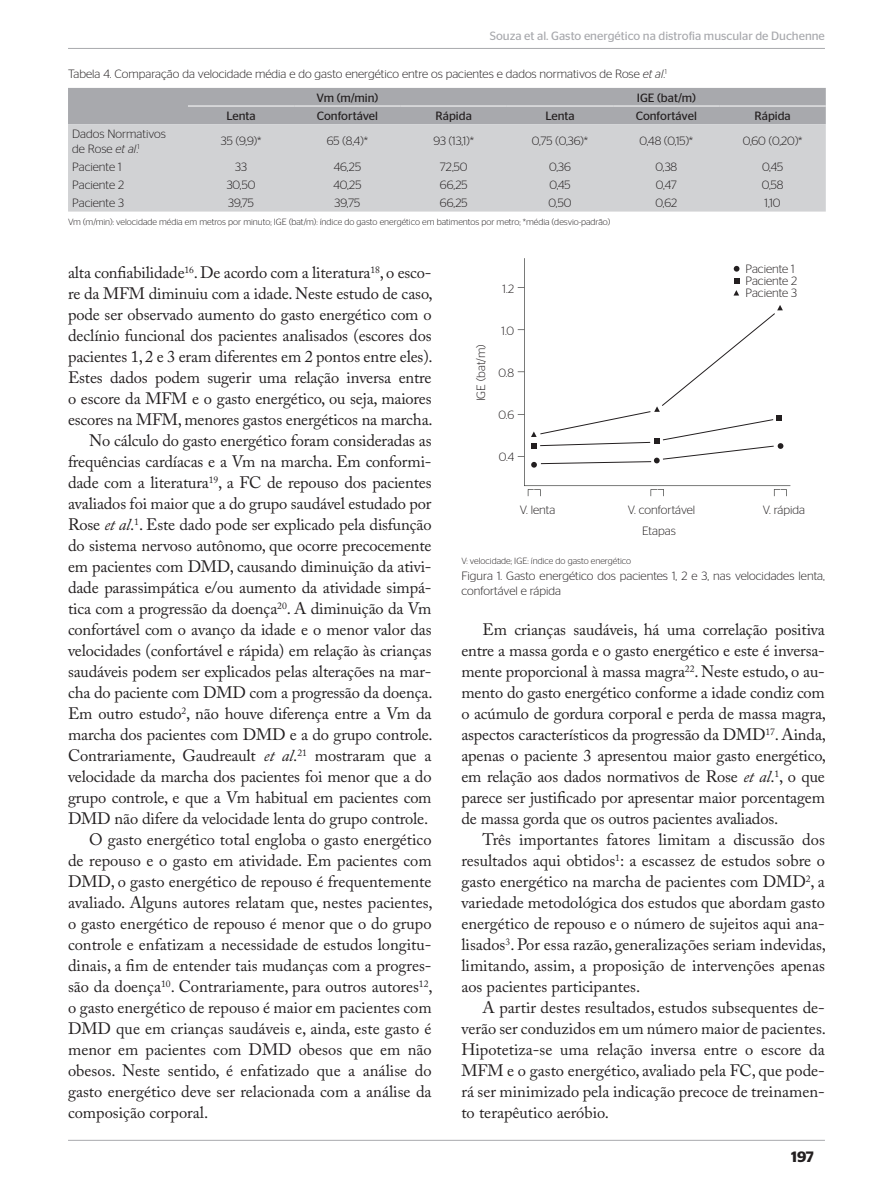
<style>
.page{position:relative;width:893px;height:1191px;background:#fff}
.page>*{position:absolute;margin:0;border:0;box-sizing:border-box;transform-origin:0 0}
._4_1_texto{font:16.5px/21px "Adobe Caslon Pro";letter-spacing:-.01em;color:#231f20;text-align:justify}
.t1{font:600 15px "Stag Sans";color:#231f20}
._7_0_titulo_fig_tab{font:300 12px/12px "Stag Sans";color:#231f20}
._7_3_tab_texto{font:300 12px/15px "Stag Sans";color:#231f20}
._7_2_tab_primeira_li{font:12px "Stag Sans";color:#231f20}
.t2{font:12px "Stag Sans";color:#a8a9ad}
._7_1_legenda_fig_tab{font:300 9px "Stag Sans";color:#231f20}
.s1{font-style:italic}
</style>
<div class="page">
<hr style="left:68px;top:1140px;width:757px;height:1px;background:#a8a9ad">
<hr style="left:68px;top:48px;width:757px;height:1px;background:#a8a9ad">
<div style="left:68px;top:88px;width:758px;height:36px;background:#a8a9ad"></div>
<div style="left:68px;top:124px;width:758px;height:88px;background:#d1d2d4"></div>
<hr style="left:188px;top:106px;width:106px;height:1px;background:#fff">
<hr style="left:294px;top:106px;width:107px;height:1px;background:#fff">
<hr style="left:401px;top:106px;width:106px;height:1px;background:#fff">
<hr style="left:507px;top:106px;width:106px;height:1px;background:#fff">
<hr style="left:613px;top:106px;width:106px;height:1px;background:#fff">
<hr style="left:719px;top:106px;width:107px;height:1px;background:#fff">
<img style="left:517px;top:258px;width:274px;height:239px">
<div style="left:526px;top:257px;width:286px;height:218px;background:#fff"></div>
<svg style="left:734px;top:266px;width:5px;height:6px"></svg>
<svg style="left:734px;top:279px;width:5px;height:5px"></svg>
<svg style="left:531px;top:305px;width:252px;height:162px"></svg>
<svg style="left:734px;top:290px;width:5px;height:5px"></svg>
<p class="t2" style="left:490px;top:29px;width:337px">Souza et al. Gasto energético na distrofia muscular de Duchenne</p>
<p class="_7_0_titulo_fig_tab" style="left:68px;top:67px;width:600px">Tabela 4. Comparação da velocidade média e do gasto energético entre os pacientes e dados normativos de Rose <span class="s1">et al</span>.<sup>1</sup></p>
<p class="_7_2_tab_primeira_li" style="left:317px;top:91px;width:63px">Vm (m/min)</p>
<p class="_7_2_tab_primeira_li" style="left:637px;top:91px;width:61px">IGE (bat/m)</p>
<p class="_7_2_tab_primeira_li" style="left:226px;top:109px;width:31px">Lenta</p>
<p class="_7_2_tab_primeira_li" style="left:317px;top:109px;width:63px">Confortável</p>
<p class="_7_2_tab_primeira_li" style="left:436px;top:109px;width:38px">Rápida</p>
<p class="_7_2_tab_primeira_li" style="left:545px;top:109px;width:31px">Lenta</p>
<p class="_7_2_tab_primeira_li" style="left:636px;top:109px;width:63px">Confortável</p>
<p class="_7_2_tab_primeira_li" style="left:754px;top:109px;width:38px">Rápida</p>
<p class="_7_3_tab_texto" style="left:72px;top:126px;width:95px">Dados Normativos de Rose <span class="s1">et al</span>.<sup>1</sup></p>
<p class="_7_3_tab_texto" style="left:221px;top:134px;width:42px">35 (9,9)*</p>
<p class="_7_3_tab_texto" style="left:327px;top:134px;width:43px">65 (8,4)*</p>
<p class="_7_3_tab_texto" style="left:433px;top:134px;width:42px">93 (13,1)*</p>
<p class="_7_3_tab_texto" style="left:532px;top:134px;width:58px">0,75 (0,36)*</p>
<p class="_7_3_tab_texto" style="left:639px;top:134px;width:55px">0,48 (0,15)*</p>
<p class="_7_3_tab_texto" style="left:743px;top:134px;width:61px">0,60 (0,20)*</p>
<p class="_7_3_tab_texto" style="left:72px;top:159px;width:51px">Paciente 1</p>
<p class="_7_3_tab_texto" style="left:235px;top:159px;width:13px">33</p>
<p class="_7_3_tab_texto" style="left:334px;top:159px;width:29px">46,25</p>
<p class="_7_3_tab_texto" style="left:440px;top:159px;width:29px">72,50</p>
<p class="_7_3_tab_texto" style="left:549px;top:159px;width:23px">0,36</p>
<p class="_7_3_tab_texto" style="left:655px;top:159px;width:23px">0,38</p>
<p class="_7_3_tab_texto" style="left:762px;top:159px;width:23px">0,45</p>
<p class="_7_3_tab_texto" style="left:72px;top:177px;width:53px">Paciente 2</p>
<p class="_7_3_tab_texto" style="left:227px;top:177px;width:30px">30,50</p>
<p class="_7_3_tab_texto" style="left:333px;top:177px;width:29px">40,25</p>
<p class="_7_3_tab_texto" style="left:440px;top:177px;width:29px">66,25</p>
<p class="_7_3_tab_texto" style="left:549px;top:177px;width:23px">0,45</p>
<p class="_7_3_tab_texto" style="left:656px;top:177px;width:22px">0,47</p>
<p class="_7_3_tab_texto" style="left:762px;top:177px;width:23px">0,58</p>
<p class="_7_3_tab_texto" style="left:72px;top:195px;width:53px">Paciente 3</p>
<p class="_7_3_tab_texto" style="left:228px;top:195px;width:27px">39,75</p>
<p class="_7_3_tab_texto" style="left:335px;top:195px;width:27px">39,75</p>
<p class="_7_3_tab_texto" style="left:440px;top:195px;width:29px">66,25</p>
<p class="_7_3_tab_texto" style="left:549px;top:195px;width:24px">0,50</p>
<p class="_7_3_tab_texto" style="left:656px;top:195px;width:23px">0,62</p>
<p class="_7_3_tab_texto" style="left:765px;top:195px;width:17px">1,10</p>
<p class="_7_1_legenda_fig_tab" style="left:68px;top:217px;width:544px">Vm (m/min): velocidade média em metros por minuto; IGE (bat/m): índice do gasto energético em batimentos por metro; *média (desvio-padrão)</p>
<p class="_4_1_texto" style="left:68px;top:262px;width:366px">alta confiabilidade<sup>16</sup>. De acordo com a literatura<sup>18</sup>, o esco&shy;re da MFM diminuiu com a idade. Neste estudo de caso, pode ser observado aumento do gasto energético com o declínio funcional dos pacientes analisados (escores dos pacientes 1, 2 e 3 eram diferentes em 2 pontos entre eles).<br>Estes dados podem sugerir uma relação inversa entre o escore da MFM e o gasto energético, ou seja, maiores escores na MFM, menores gastos energéticos na marcha.</p>
<p class="_4_1_texto" style="left:68px;top:430px;width:366px;text-indent:21px">No cálculo do gasto energético foram consideradas as frequências cardíacas e a Vm na marcha. Em conformi&shy;dade com a literatura<sup>19</sup>, a FC de repouso dos pacientes avaliados foi maior que a do grupo saudável estudado por Rose <span class="s1">et al</span>.<sup>1</sup>. Este dado pode ser explicado pela disfunção do sistema nervoso autônomo, que ocorre precocemente em pacientes com DMD, causando diminuição da ativi&shy;dade parassimpática e/ou aumento da atividade simpá&shy;tica com a progressão da doença<sup>20</sup>. A diminuição da Vm confortável com o avanço da idade e o menor valor das velocidades (confortável e rápida) em relação às crianças saudáveis podem ser explicados pelas alterações na mar&shy;cha do paciente com DMD com a progressão da doença.<br>Em outro estudo<sup>2</sup>, não houve diferença entre a Vm da marcha dos pacientes com DMD e a do grupo controle.<br>Contrariamente, Gaudreault <span class="s1">et al</span>.<sup>21</sup> mostraram que a velocidade da marcha dos pacientes foi menor que a do grupo controle, e que a Vm habitual em pacientes com DMD não difere da velocidade lenta do grupo controle.</p>
<p class="_4_1_texto" style="left:68px;top:829px;width:366px;text-indent:21px">O gasto energético total engloba o gasto energético de repouso e o gasto em atividade. Em pacientes com DMD, o gasto energético de repouso é frequentemente avaliado. Alguns autores relatam que, nestes pacientes, o gasto energético de repouso é menor que o do grupo controle e enfatizam a necessidade de estudos longitu&shy;dinais, a fim de entender tais mudanças com a progres&shy;são da doença<sup>10</sup>. Contrariamente, para outros autores<sup>12</sup>, o gasto energético de repouso é maior em pacientes com DMD que em crianças saudáveis e, ainda, este gasto é menor em pacientes com DMD obesos que em não obesos. Neste sentido, é enfatizado que a análise do gasto energético deve ser relacionada com a análise da composição corporal.</p>
<p class="_7_0_titulo_fig_tab" style="left:475px;top:401px;width:58px;rotate:-90deg">IGE (bat/m)</p>
<p class="_7_0_titulo_fig_tab" style="left:503px;top:282px;width:13px">1.2</p>
<p class="_7_0_titulo_fig_tab" style="left:502px;top:324px;width:14px">1.0</p>
<p class="_7_0_titulo_fig_tab" style="left:498px;top:366px;width:17px">0.8</p>
<p class="_7_0_titulo_fig_tab" style="left:499px;top:408px;width:17px">0.6</p>
<p class="_7_0_titulo_fig_tab" style="left:499px;top:450px;width:17px">0.4</p>
<p class="_7_0_titulo_fig_tab" style="left:745px;top:263px;width:53px">Paciente 1<br>Paciente 2<br>Paciente 3</p>
<p class="_7_0_titulo_fig_tab" style="left:520px;top:504px;width:37px">V. lenta</p>
<p class="_7_0_titulo_fig_tab" style="left:628px;top:504px;width:69px">V. confortável</p>
<p class="_7_0_titulo_fig_tab" style="left:763px;top:504px;width:44px">V. rápida</p>
<p class="_7_0_titulo_fig_tab" style="left:642px;top:524px;width:35px">Etapas</p>
<p class="_7_1_legenda_fig_tab" style="left:461px;top:556px;width:171px">V: velocidade; IGE: índice do gasto energético</p>
<p class="_7_0_titulo_fig_tab" style="left:461px;top:568px;width:365px;line-height:15px">Figura 1. Gasto energético dos pacientes 1, 2 e 3, nas velocidades lenta, confortável e rápida</p>
<p class="_4_1_texto" style="left:461px;top:619px;width:366px;text-indent:21px">Em crianças saudáveis, há uma correlação positiva entre a massa gorda e o gasto energético e este é inversa&shy;mente proporcional à massa magra<sup>22</sup>. Neste estudo, o au&shy;mento do gasto energético conforme a idade condiz com o acúmulo de gordura corporal e perda de massa magra, aspectos característicos da progressão da DMD<sup>17</sup>. Ainda, apenas o paciente 3 apresentou maior gasto energético, em relação aos dados normativos de Rose <span class="s1">et al</span>.<sup>1</sup>, o que parece ser justificado por apresentar maior porcentagem de massa gorda que os outros pacientes avaliados.</p>
<p class="_4_1_texto" style="left:461px;top:829px;width:366px;text-indent:21px">Três importantes fatores limitam a discussão dos resultados aqui obtidos<sup>1</sup>: a escassez de estudos sobre o gasto energético na marcha de pacientes com DMD<sup>2</sup>, a variedade metodológica dos estudos que abordam gasto energético de repouso e o número de sujeitos aqui ana&shy;lisados<sup>3</sup>. Por essa razão, generalizações seriam indevidas, limitando, assim, a proposição de intervenções apenas aos pacientes participantes.</p>
<p class="_4_1_texto" style="left:461px;top:997px;width:366px;text-indent:21px">A partir destes resultados, estudos subsequentes de&shy;verão ser conduzidos em um número maior de pacientes.<br>Hipotetiza-se uma relação inversa entre o escore da MFM e o gasto energético, avaliado pela FC, que pode&shy;rá ser minimizado pela indicação precoce de treinamen&shy;to terapêutico aeróbio.</p>
<p class="t1" style="left:791px;top:1148px;width:24px">197</p>
</div>
